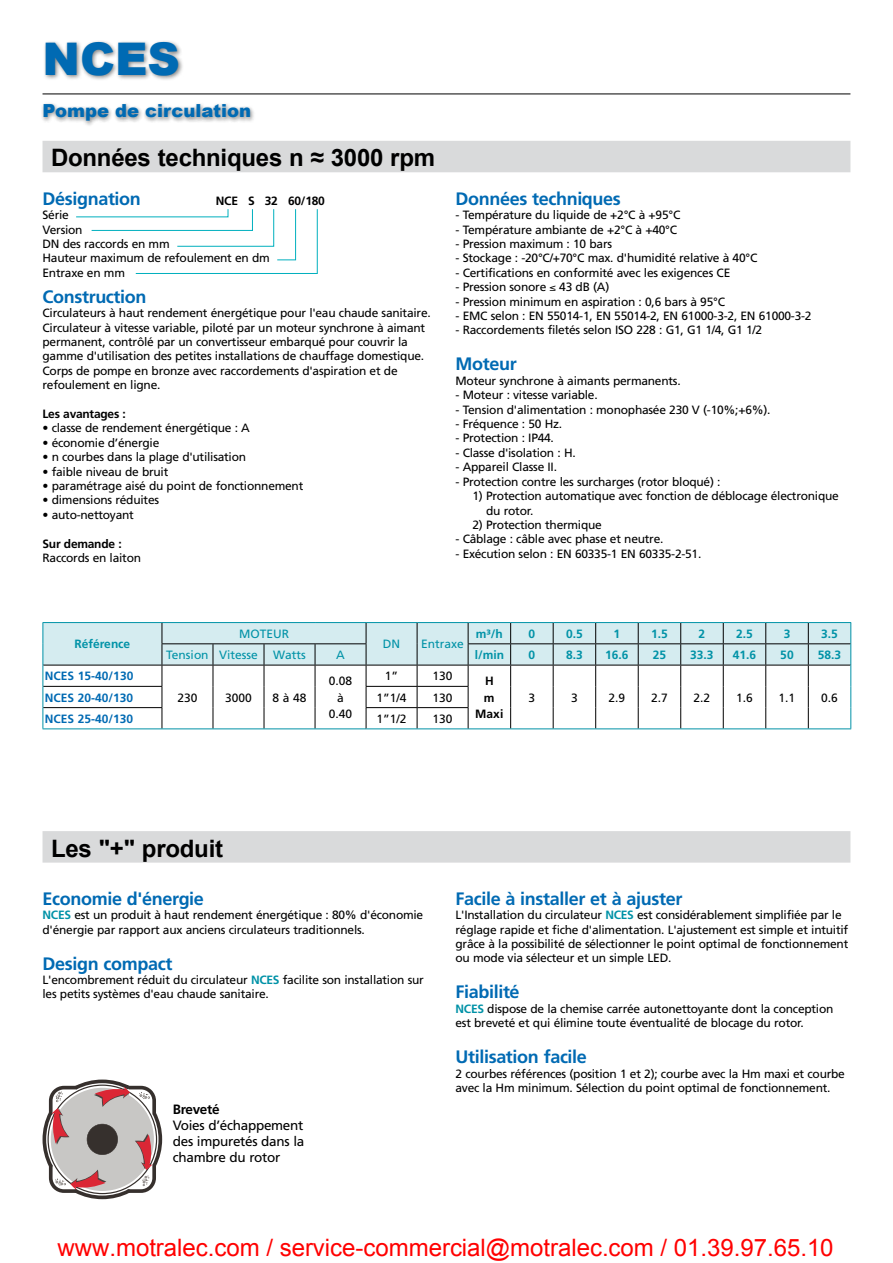
<style>
.page{position:relative;width:893px;height:1263px;background:#fff}
.page>*{position:absolute;margin:0;border:0;box-sizing:border-box;transform-origin:0 0}
.t1{font:900 45px "Arial";color:#006ab3}
.t2{font:24px "Arial";color:#f00}
.t3{font:700 24px "Arial";letter-spacing:-.01em;color:#000}
.t4{font:700 18px "Frutiger";letter-spacing:-.02em;color:#006ab3}
.t5{font:900 18px "Arial";color:#006ab3}
.t6{font:13.5px/16.2px "Frutiger";letter-spacing:-.02em;color:#000;text-align:justify}
.t7{font:700 13.5px "Frutiger";letter-spacing:-.02em;color:#000}
.t8{font:12px/14.4px "Frutiger";letter-spacing:-.02em;color:#000}
.t9{font:700 12px "Frutiger";color:#0092a7}
.t10{font:700 12px/17px "Frutiger";letter-spacing:-.02em;color:#000;text-align:center}
.t11{font:700 12px "Frutiger";color:#006ab3}
.t12{font:12px "Frutiger";color:#0092a7}
.s1{font-weight:700;color:#0092a7}
</style>
<div class="page">
<div style="left:43px;top:40px;width:141px;height:41px;background:#000;opacity:.5"></div>
<hr style="left:43px;top:94px;width:807px;height:1px;background:#000">
<div style="left:41px;top:102px;width:215px;height:25px;background:#000;opacity:.5"></div>
<div style="left:43px;top:141px;width:807px;height:31px;background:#d9dadb"></div>
<svg style="left:43px;top:1079px;width:119px;height:120px"></svg>
<hr style="left:162px;top:728px;width:51px;height:1px;background:#0092a7">
<hr style="left:213px;top:728px;width:51px;height:1px;background:#0092a7">
<hr style="left:264px;top:728px;width:51px;height:1px;background:#0092a7">
<hr style="left:315px;top:728px;width:51px;height:1px;background:#0092a7">
<hr style="left:468px;top:728px;width:43px;height:1px;background:#0092a7">
<hr style="left:511px;top:728px;width:42px;height:1px;background:#0092a7">
<hr style="left:553px;top:728px;width:43px;height:1px;background:#0092a7">
<hr style="left:596px;top:728px;width:42px;height:1px;background:#0092a7">
<hr style="left:638px;top:728px;width:43px;height:1px;background:#0092a7">
<hr style="left:681px;top:728px;width:42px;height:1px;background:#0092a7">
<hr style="left:723px;top:728px;width:43px;height:1px;background:#0092a7">
<hr style="left:766px;top:728px;width:42px;height:1px;background:#0092a7">
<hr style="left:808px;top:728px;width:43px;height:1px;background:#0092a7">
<hr style="left:43px;top:728px;width:119px;height:1px;background:#0092a7">
<svg style="left:43px;top:622px;width:808px;height:106px"></svg>
<hr style="left:366px;top:728px;width:51px;height:1px;background:#0092a7">
<hr style="left:417px;top:728px;width:51px;height:1px;background:#0092a7">
<svg style="left:76px;top:209px;width:242px;height:65px"></svg>
<div style="left:43px;top:831px;width:807px;height:32px;background:#d9dadb"></div>
<h1 class="t1" style="left:43px;top:26px;width:139px">NCES</h1>
<h3 class="t5" style="left:43px;top:98px;width:210px">Pompe de circulation</h3>
<h2 class="t3" style="left:51px;top:142px;width:386px">Données techniques n ≈ 3000 rpm</h2>
<h3 class="t4" style="left:43px;top:188px;width:100px">Désignation</h3>
<p class="t8" style="left:43px;top:208px;width:229px">Série<br>Version<br>DN des raccords en mm<br>Hauteur maximum de refoulement en dm<br>Entraxe en mm</p>
<h3 class="t4" style="left:43px;top:286px;width:106px">Construction</h3>
<p class="t8" style="left:43px;top:306px;width:390px">Circulateurs à haut rendement énergétique pour l'eau chaude sanitaire.<br>Circulateur à vitesse variable, piloté par un moteur synchrone à aimant permanent, contrôlé par un convertisseur embarqué pour couvrir la gamme d'utilisation des petites installations de chauffage domestique.<br>Corps de pompe en bronze avec raccordements d'aspiration et de refoulement en ligne.</p>
<p class="t10" style="left:43px;top:405px;width:85px">Les avantages :</p>
<p class="t8" style="left:43px;top:421px;width:209px">• classe de rendement énergétique : A</p>
<p class="t8" style="left:43px;top:435px;width:118px">• économie d’énergie</p>
<p class="t8" style="left:43px;top:450px;width:205px">• n courbes dans la plage d'utilisation</p>
<p class="t8" style="left:43px;top:464px;width:127px">• faible niveau de bruit</p>
<p class="t8" style="left:43px;top:479px;width:262px">• paramétrage aisé du point de fonctionnement</p>
<p class="t8" style="left:43px;top:493px;width:118px">• dimensions réduites</p>
<p class="t8" style="left:43px;top:507px;width:93px">• auto-nettoyant</p>
<p class="t10" style="left:43px;top:535px;width:81px">Sur demande :</p>
<p class="t8" style="left:43px;top:551px;width:100px">Raccords en laiton</p>
<p class="t10" style="left:216px;top:192px;width:110px">NCE S 32 60/180</p>
<h3 class="t4" style="left:455px;top:188px;width:167px">Données techniques</h3>
<p class="t8" style="left:455px;top:208px;width:226px">- Température du liquide de +2°C à +95°C</p>
<p class="t8" style="left:455px;top:222px;width:223px">- Température ambiante de +2°C à +40°C</p>
<p class="t8" style="left:455px;top:237px;width:158px">- Pression maximum : 10 bars</p>
<p class="t8" style="left:455px;top:251px;width:303px">- Stockage : -20°C/+70°C max. d'humidité relative à 40°C</p>
<p class="t8" style="left:455px;top:266px;width:276px">- Certifications en conformité avec les exigences CE</p>
<p class="t8" style="left:455px;top:280px;width:155px">- Pression sonore ≤ 43 dB (A)</p>
<p class="t8" style="left:455px;top:294px;width:271px">- Pression minimum en aspiration : 0,6 bars à 95°C</p>
<p class="t8" style="left:455px;top:309px;width:358px">- EMC selon : EN 55014-1, EN 55014-2, EN 61000-3-2, EN 61000-3-2</p>
<p class="t8" style="left:455px;top:323px;width:308px">- Raccordements filetés selon ISO 228 : G1, G1 1/4, G1 1/2</p>
<h3 class="t4" style="left:455px;top:354px;width:63px">Moteur</h3>
<p class="t8" style="left:455px;top:374px;width:227px">Moteur synchrone à aimants permanents.</p>
<p class="t8" style="left:455px;top:388px;width:144px">- Moteur : vitesse variable.</p>
<p class="t8" style="left:455px;top:402px;width:317px">- Tension d'alimentation : monophasée 230 V (-10%;+6%).</p>
<p class="t8" style="left:455px;top:417px;width:108px">- Fréquence : 50 Hz.</p>
<p class="t8" style="left:455px;top:431px;width:100px">- Protection : IP44.</p>
<p class="t8" style="left:455px;top:446px;width:122px">- Classe d'isolation : H.</p>
<p class="t8" style="left:455px;top:460px;width:103px">- Appareil Classe II.</p>
<p class="t8" style="left:455px;top:474px;width:267px">- Protection contre les surcharges (rotor bloqué) :</p>
<p class="t8" style="left:486px;top:489px;width:354px;text-indent:-14px">1) Protection automatique avec fonction de déblocage électronique du rotor.</p>
<p class="t8" style="left:472px;top:518px;width:131px">2) Protection thermique</p>
<p class="t8" style="left:455px;top:532px;width:209px">- Câblage : câble avec phase et neutre.</p>
<p class="t8" style="left:455px;top:546px;width:247px">- Exécution selon : EN 60335-1 EN 60335-2-51.</p>
<p class="t9" style="left:75px;top:637px;width:57px">Référence</p>
<p class="t12" style="left:239px;top:626px;width:52px">MOTEUR</p>
<p class="t9" style="left:476px;top:626px;width:28px">m³/h</p>
<p class="t9" style="left:529px;top:626px;width:8px">0</p>
<p class="t9" style="left:566px;top:626px;width:18px">0.5</p>
<p class="t9" style="left:614px;top:626px;width:8px">1</p>
<p class="t9" style="left:651px;top:626px;width:18px">1.5</p>
<p class="t9" style="left:699px;top:626px;width:8px">2</p>
<p class="t9" style="left:736px;top:626px;width:18px">2.5</p>
<p class="t9" style="left:784px;top:626px;width:8px">3</p>
<p class="t9" style="left:821px;top:626px;width:18px">3.5</p>
<p class="t12" style="left:383px;top:637px;width:19px">DN</p>
<p class="t12" style="left:421px;top:637px;width:44px">Entraxe</p>
<p class="t12" style="left:166px;top:648px;width:93px">Tension Vitesse</p>
<p class="t12" style="left:273px;top:648px;width:34px">Watts</p>
<p class="t12" style="left:336px;top:648px;width:10px">A</p>
<p class="t9" style="left:475px;top:648px;width:31px">l/min</p>
<p class="t9" style="left:528px;top:648px;width:8px">0</p>
<p class="t9" style="left:566px;top:648px;width:18px">8.3</p>
<p class="t9" style="left:605px;top:648px;width:25px">16.6</p>
<p class="t9" style="left:653px;top:648px;width:15px">25</p>
<p class="t9" style="left:690px;top:648px;width:25px">33.3</p>
<p class="t9" style="left:733px;top:648px;width:25px">41.6</p>
<p class="t9" style="left:780px;top:648px;width:15px">50</p>
<p class="t9" style="left:818px;top:648px;width:25px">58.3</p>
<p class="t11" style="left:45px;top:669px;width:90px">NCES 15-40/130</p>
<p class="t8" style="left:329px;top:672px;width:25px;line-height:17px;text-align:center">0.08 à<br>0.40</p>
<p class="t8" style="left:385px;top:669px;width:15px">1”</p>
<p class="t8" style="left:433px;top:669px;width:22px">130</p>
<p class="t10" style="left:475px;top:672px;width:30px">H<br>m<br>Maxi</p>
<p class="t8" style="left:177px;top:690px;width:22px">230</p>
<p class="t8" style="left:225px;top:690px;width:28px">3000</p>
<p class="t8" style="left:272px;top:690px;width:36px">8 à 48</p>
<p class="t11" style="left:45px;top:690px;width:90px">NCES 20-40/130</p>
<p class="t8" style="left:376px;top:690px;width:32px">1”1/4</p>
<p class="t8" style="left:432px;top:690px;width:22px">130</p>
<p class="t8" style="left:528px;top:690px;width:8px">3</p>
<p class="t8" style="left:571px;top:690px;width:8px">3</p>
<p class="t8" style="left:608px;top:690px;width:18px">2.9</p>
<p class="t8" style="left:651px;top:690px;width:18px">2.7</p>
<p class="t8" style="left:694px;top:690px;width:18px">2.2</p>
<p class="t8" style="left:736px;top:690px;width:18px">1.6</p>
<p class="t8" style="left:779px;top:690px;width:18px">1.1</p>
<p class="t8" style="left:821px;top:690px;width:18px">0.6</p>
<p class="t11" style="left:45px;top:711px;width:90px">NCES 25-40/130</p>
<p class="t8" style="left:376px;top:711px;width:32px">1”1/2</p>
<p class="t8" style="left:432px;top:711px;width:22px">130</p>
<h2 class="t3" style="left:51px;top:832px;width:174px">Les "+" produit</h2>
<h3 class="t4" style="left:43px;top:888px;width:163px">Economie d'énergie</h3>
<p class="t8" style="left:43px;top:908px;width:382px"><span class="s1">NCES</span> est un produit à haut rendement énergétique : 80% d'économie d'énergie par rapport aux anciens circulateurs traditionnels.</p>
<h3 class="t4" style="left:43px;top:953px;width:131px">Design compact</h3>
<p class="t8" style="left:43px;top:973px;width:383px">L'encombrement réduit du circulateur <span class="s1">NCES</span> facilite son installation sur les petits systèmes d'eau chaude sanitaire.</p>
<p class="t7" style="left:173px;top:1101px;width:48px">Breveté</p>
<p class="t6" style="left:173px;top:1117px;width:133px">Voies d’échappement des impuretés dans la chambre du rotor</p>
<h3 class="t4" style="left:455px;top:888px;width:228px">Facile à installer et à ajuster</h3>
<p class="t8" style="left:455px;top:908px;width:394px">L'Installation du circulateur <span class="s1">NCES</span> est considérablement simplifiée par le réglage rapide et fiche d'alimentation. L'ajustement est simple et intuitif grâce à la possibilité de sélectionner le point optimal de fonctionnement ou mode via sélecteur et un simple LED.</p>
<h3 class="t4" style="left:455px;top:981px;width:66px">Fiabilité</h3>
<p class="t8" style="left:455px;top:1001px;width:379px"><span class="s1">NCES</span> dispose de la chemise carrée autonettoyante dont la conception est breveté et qui élimine toute éventualité de blocage du rotor.</p>
<h3 class="t4" style="left:455px;top:1046px;width:133px">Utilisation facile</h3>
<p class="t8" style="left:455px;top:1066px;width:391px">2 courbes références (position 1 et 2); courbe avec la Hm maxi et courbe avec la Hm minimum. Sélection du point optimal de fonctionnement.</p>
<h2 class="t2" style="left:58px;top:1239px;width:778px">www.motralec.com / service-commercial@motralec.com / 01.39.97.65.10</h2>
</div>
